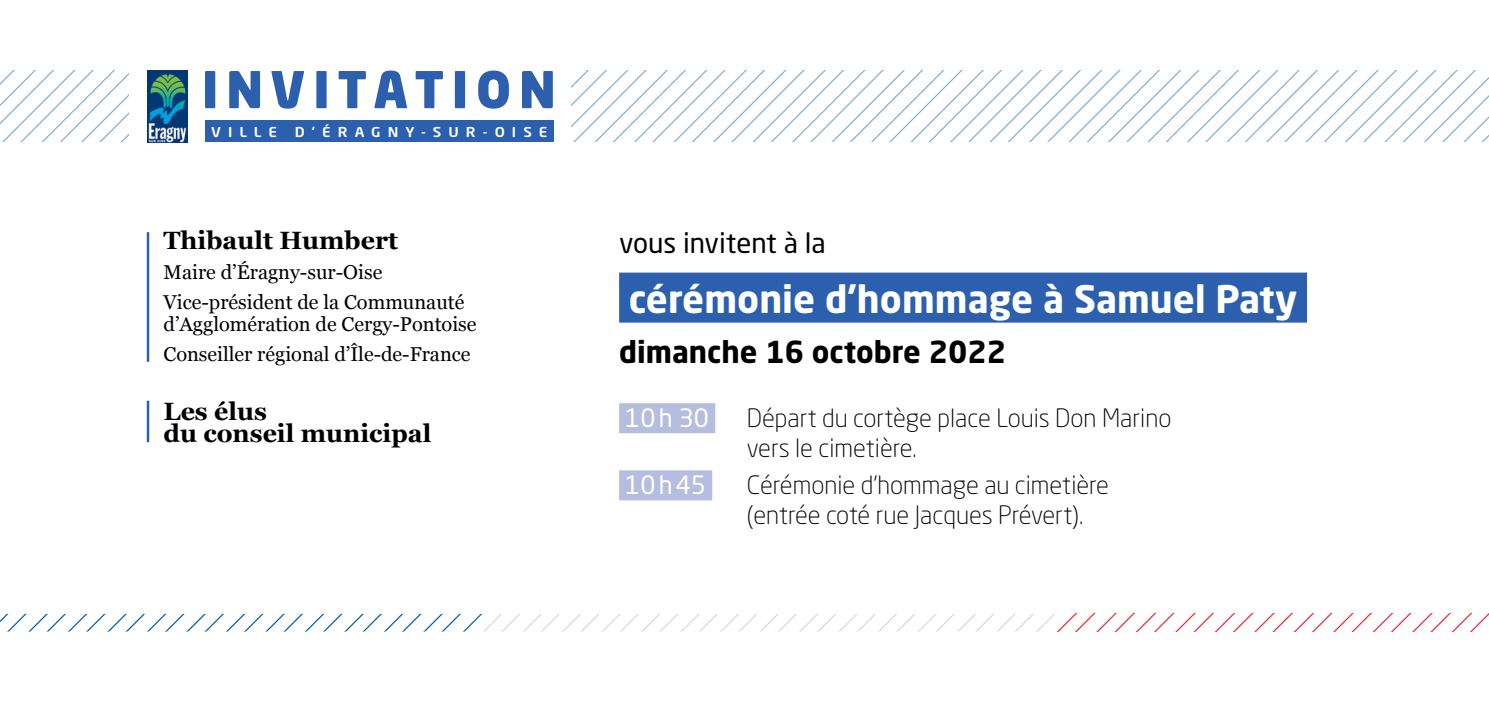
<style>
.page{position:relative;width:1489px;height:702px;background:#fff}
.page>*{position:absolute;margin:0;border:0;box-sizing:border-box;transform-origin:0 0}
.t1{font:900 50px "Neo Sans Std";letter-spacing:.15em;color:#2c5fad}
.t2{font:700 37.5px "Neo Sans Std";color:#fff}
.t3{font:700 30px "Neo Sans Std";color:#000}
.t4{font:27.5px "Neo Sans Std";color:#000}
.t5{font:300 25px/30px "Neo Sans Std";color:#000}
.t6{font:700 25px/22.5px "Georgia";color:#000}
.t7{font:25px "Neo Sans Std";color:#fff}
.t8{font:20px/22.5px "Georgia";color:#000}
.t9{font:500 13.5px "Neo Sans Std";letter-spacing:.47em;color:#fff;scale:1.11 1}
</style>
<div class="page">
<svg style="left:26px;top:71px;width:39px;height:71px"></svg>
<svg style="left:65px;top:71px;width:40px;height:71px"></svg>
<svg style="left:578px;top:71px;width:40px;height:71px"></svg>
<svg style="left:618px;top:71px;width:39px;height:71px"></svg>
<svg style="left:657px;top:71px;width:40px;height:71px"></svg>
<svg style="left:697px;top:71px;width:39px;height:71px"></svg>
<svg style="left:736px;top:71px;width:40px;height:71px"></svg>
<svg style="left:776px;top:71px;width:39px;height:71px"></svg>
<svg style="left:815px;top:71px;width:40px;height:71px"></svg>
<svg style="left:855px;top:71px;width:39px;height:71px"></svg>
<svg style="left:894px;top:71px;width:18px;height:71px"></svg>
<svg style="left:912px;top:71px;width:576px;height:71px"></svg>
<img style="left:147px;top:71px;width:40px;height:71px">
<div style="left:205px;top:121px;width:348px;height:21px;background:#2c5fad"></div>
<hr style="left:147px;top:232px;width:2px;height:130px;background:#2c5fad">
<hr style="left:147px;top:401px;width:2px;height:41px;background:#2c5fad">
<div style="left:619px;top:272px;width:687px;height:50px;background:#2c5fad"></div>
<div style="left:619px;top:403px;width:96px;height:30px;background:#b6bedf"></div>
<div style="left:619px;top:470px;width:93px;height:30px;background:#b6bedf"></div>
<svg style="left:0;top:614px;width:1488px;height:17px"></svg>
<p class="t1" style="left:202px;top:57px;width:356px">INVITATION</p>
<p class="t9" style="left:211px;top:123px;width:61px">VILLE</p>
<p class="t9" style="left:295px;top:123px;width:229px">D’ÉRAGNY-SUR-OISE</p>
<p class="t6" style="left:163px;top:228px;width:236px">Thibault Humbert</p>
<p class="t8" style="left:163px;top:260px;width:220px">Maire d’Éragny-sur-Oise</p>
<p class="t8" style="left:163px;top:289px;width:314px">Vice-président de la Communauté d’Agglomération de Cergy-Pontoise</p>
<p class="t8" style="left:163px;top:342px;width:308px">Conseiller régional d’Île-de-France</p>
<p class="t6" style="left:163px;top:398px;width:269px">Les élus<br>du conseil municipal</p>
<p class="t4" style="left:619px;top:226px;width:208px">vous invitent à la</p>
<p class="t2" style="left:629px;top:274px;width:670px">cérémonie d’hommage à Samuel Paty</p>
<p class="t3" style="left:619px;top:332px;width:388px">dimanche 16 octobre 2022</p>
<p class="t7" style="left:625px;top:402px;width:85px">10h 30</p>
<p class="t5" style="left:746px;top:402px;width:426px">Départ du cortège place Louis Don Marino vers le cimetière.</p>
<p class="t7" style="left:625px;top:469px;width:82px">10h45</p>
<p class="t5" style="left:746px;top:470px;width:364px">Cérémonie d’hommage au cimetière (entrée coté rue Jacques Prévert).</p>
</div>
